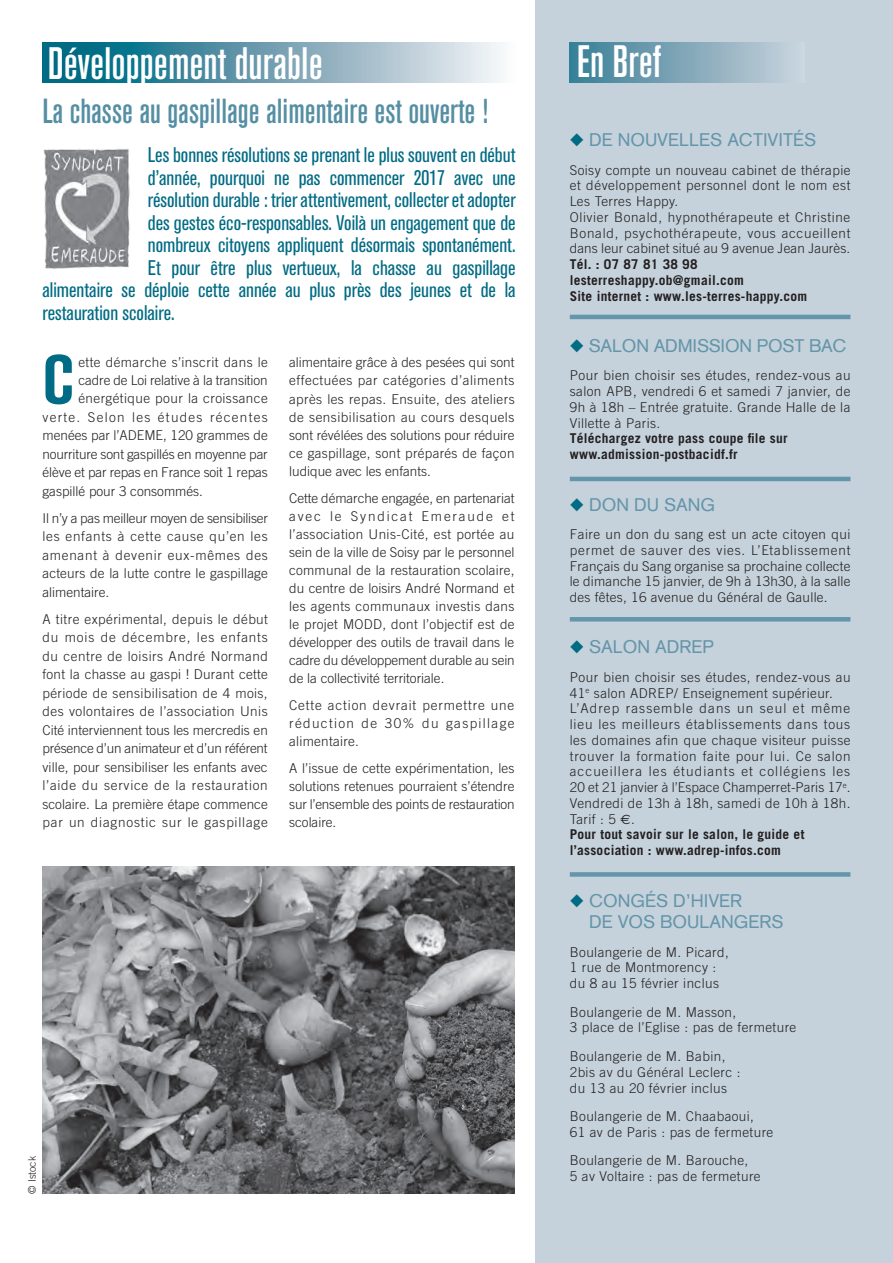
<style>
.page{position:relative;width:893px;height:1263px;background:#fff}
.page>*{position:absolute;margin:0;border:0;box-sizing:border-box;transform-origin:0 0}
.t1{font:700 condensed 68.1px "Akzidenz Grotesk BQ";color:#006b84}
.t2{font:500 condensed 45px "Akzidenz Grotesk BQ";color:#fff}
.t3{font:500 condensed 34.5px "Akzidenz Grotesk BQ";color:#558fa4}
.t4{font:condensed 21px "Akzidenz Grotesk BQ";color:#006b84}
.t5{font:18px/21.6px "Akzidenz Grotesk";color:#6495aa}
.t6{font:300 13.5px/15.8px "Trade Gothic";letter-spacing:.03em;color:#231f20;text-align:justify}
.t7{font:700 13.5px/15.8px "Trade Gothic";letter-spacing:.02em;color:#231f20}
.t8{font:300 13.5px "Trade Gothic";letter-spacing:-.005em;color:#231f20}
.t9{font:300 13.5px "Trade Gothic";color:#231f20}
.t10{font:300 13.5px "Trade Gothic";letter-spacing:-.01em;color:#231f20}
.t11{font:300 13.5px "Trade Gothic";letter-spacing:.095em;color:#231f20}
.t12{font:300 10.5px "Trade Gothic";color:#231f20}
.s1{color:#006b84}
.s2{font-family:"Euro Sans";font-weight:400}
.s3{font-weight:700}
</style>
<div class="page">
<div style="left:536px;top:0;width:357px;height:1263px;background:#c5d2db"></div>
<hr style="left:570px;top:477px;width:280px;height:4px;background:#6495aa">
<hr style="left:570px;top:617px;width:280px;height:4px;background:#6495aa">
<div style="left:570px;top:872px;width:280px;height:5px;background:#6495aa"></div>
<hr style="left:570px;top:315px;width:280px;height:4px;background:#6495aa">
<div style="left:570px;top:43px;width:235px;height:40px;background:linear-gradient(to right,#397e96,#ccd4dd)"></div>
<svg style="left:43px;top:43px;width:459px;height:40px;background:#6ea3b4"></svg>
<img style="left:43px;top:149px;width:78px;height:2px">
<img style="left:43px;top:866px;width:471px;height:328px">
<h2 class="t2" style="left:48px;top:38px;width:276px">Développement durable</h2>
<h3 class="t3" style="left:43px;top:91px;width:447px">La chasse au gaspillage alimentaire est ouverte !</h3>
<h3 class="t4" style="left:148px;top:143px;width:369px">Les bonnes résolutions se prenant le plus souvent en début</h3>
<h3 class="t4" style="left:148px;top:166px;width:369px">d’année, pourquoi ne pas commencer 2017 avec une</h3>
<h3 class="t4" style="left:148px;top:188px;width:369px">résolution durable : trier attentivement, collecter et adopter</h3>
<h3 class="t4" style="left:148px;top:211px;width:369px">des gestes éco-responsables. Voilà un engagement que de</h3>
<h3 class="t4" style="left:148px;top:233px;width:369px">nombreux citoyens appliquent désormais spontanément.</h3>
<h3 class="t4" style="left:148px;top:256px;width:369px">Et pour être plus vertueux, la chasse au gaspillage</h3>
<h3 class="t4" style="left:43px;top:278px;width:475px">alimentaire se déploie cette année au plus près des jeunes et de la</h3>
<h3 class="t4" style="left:43px;top:301px;width:134px">restauration scolaire.</h3>
<h1 class="t1" style="left:43px;top:341px;width:33px">C</h1>
<p class="t6" style="left:78px;top:355px;width:191px">ette démarche s’inscrit dans le</p>
<p class="t6" style="left:289px;top:353px;width:227px;line-height:18.1px">alimentaire grâce à des pesées qui sont effectuées par catégories d’aliments après les repas. Ensuite, des ateliers de sensibilisation au cours desquels sont révélées des solutions pour réduire ce gaspillage, sont préparés de façon ludique avec les enfants.</p>
<p class="t6" style="left:289px;top:488px;width:227px;line-height:18.1px">Cette démarche engagée, en partenariat avec le Syndicat Emeraude et l’association Unis-Cité, est portée au sein de la ville de Soisy par le personnel communal de la restauration scolaire, du centre de loisirs André Normand et les agents communaux investis dans le projet MODD, dont l’objectif est de développer des outils de travail dans le cadre du développement durable au sein de la collectivité territoriale.</p>
<p class="t6" style="left:289px;top:696px;width:227px;line-height:18.1px">Cette action devrait permettre une réduction de 30% du gaspillage alimentaire.</p>
<p class="t6" style="left:289px;top:759px;width:227px;line-height:18.1px">A l’issue de cette expérimentation, les solutions retenues pourraient s’étendre sur l’ensemble des points de restauration scolaire.</p>
<p class="t8" style="left:78px;top:373px;width:191px">cadre de Loi relative à la transition</p>
<p class="t6" style="left:78px;top:391px;width:191px">énergétique pour la croissance</p>
<p class="t11" style="left:43px;top:409px;width:227px">verte. Selon les études récentes</p>
<p class="t9" style="left:43px;top:428px;width:227px">menées par l’ADEME, 120 grammes de</p>
<p class="t10" style="left:43px;top:446px;width:227px">nourriture sont gaspillés en moyenne par</p>
<p class="t8" style="left:43px;top:464px;width:227px">élève et par repas en France soit 1 repas</p>
<p class="t9" style="left:43px;top:483px;width:162px">gaspillé pour 3 consommés.</p>
<p class="t6" style="left:43px;top:509px;width:227px;line-height:18.5px">Il n’y a pas meilleur moyen de sensibiliser les enfants à cette cause qu’en les amenant à devenir eux-mêmes des acteurs de la lutte contre le gaspillage alimentaire.</p>
<p class="t6" style="left:43px;top:609px;width:227px;line-height:18.5px">A titre expérimental, depuis le début du mois de décembre, les enfants du centre de loisirs André Normand font la chasse au gaspi ! Durant cette période de sensibilisation de 4 mois, des volontaires de l’association Unis Cité interviennent tous les mercredis en présence d’un animateur et d’un référent ville, pour sensibiliser les enfants avec l’aide du service de la restauration scolaire. La première étape commence par un diagnostic sur le gaspillage</p>
<p class="t12" style="left:26px;top:1194px;width:39px;rotate:-90deg">© Istock</p>
<h2 class="t2" style="left:577px;top:36px;width:86px">En Bref</h2>
<h3 class="t5" style="left:570px;top:129px;width:248px"><span class="s1">◆</span> DE NOUVELLES ACTIVITÉS</h3>
<p class="t6" style="left:570px;top:162px;width:282px;text-align:left">Soisy compte un nouveau cabinet de thérapie et développement personnel dont le nom est Les Terres Happy.<br>Olivier Bonald, hypnothérapeute et Christine Bonald, psychothérapeute, vous accueillent dans leur cabinet situé au 9 avenue Jean Jaurès.</p>
<p class="t7" style="left:570px;top:256px;width:239px">Tél. : 07 87 81 38 98 lesterreshappy.ob@gmail.com<br>Site internet : www.les-terres-happy.com</p>
<h3 class="t5" style="left:570px;top:335px;width:278px"><span class="s1">◆</span> SALON ADMISSION POST BAC</h3>
<p class="t6" style="left:570px;top:368px;width:282px">Pour bien choisir ses études, rendez-vous au salon APB, vendredi 6 et samedi 7 janvier, de 9h à 18h – Entrée gratuite. Grande Halle de la Villette à Paris.</p>
<p class="t7" style="left:570px;top:430px;width:219px">Téléchargez votre pass coupe file sur www.admission-postbacidf.fr</p>
<h3 class="t5" style="left:570px;top:493px;width:147px"><span class="s1">◆</span> DON DU SANG</h3>
<p class="t6" style="left:570px;top:526px;width:282px">Faire un don du sang est un acte citoyen qui permet de sauver des vies. L’Etablissement Français du Sang organise sa prochaine collecte le dimanche 15 janvier, de 9h à 13h30, à la salle des fêtes, 16 avenue du Général de Gaulle.</p>
<h3 class="t5" style="left:570px;top:636px;width:145px"><span class="s1">◆</span> SALON ADREP</h3>
<p class="t6" style="left:570px;top:669px;width:282px;text-align:left">Pour bien choisir ses études, rendez-vous au 41<sup>e</sup> salon ADREP/ Enseignement supérieur.<br>L’Adrep rassemble dans un seul et même lieu les meilleurs établissements dans tous les domaines afin que chaque visiteur puisse trouver la formation faite pour lui. Ce salon accueillera les étudiants et collégiens les 20 et 21 janvier à l’Espace Champerret-Paris 17<sup>e</sup>.<br>Vendredi de 13h à 18h, samedi de 10h à 18h.<br>Tarif : 5 <span class="s2">E</span>.<br><span class="s3">Pour tout savoir sur le salon, le guide et l’association : www.adrep-infos.com</span></p>
<h3 class="t5" style="left:589px;top:889px;width:196px;text-indent:-19px"><span class="s1">◆</span> CONGÉS D’HIVER<br>DE VOS BOULANGERS</h3>
<p class="t6" style="left:570px;top:944px;width:160px;text-align:left">Boulangerie de M. Picard,<br>1 rue de Montmorency : du 8 au 15 février inclus</p>
<p class="t6" style="left:570px;top:1004px;width:228px">Boulangerie de M. Masson,<br>3 place de l’Eglise : pas de fermeture</p>
<p class="t6" style="left:570px;top:1048px;width:172px;text-align:left">Boulangerie de M. Babin,<br>2bis av du Général Leclerc : du 13 au 20 février inclus</p>
<p class="t6" style="left:570px;top:1108px;width:205px">Boulangerie de M. Chaabaoui,<br>61 av de Paris : pas de fermeture</p>
<p class="t6" style="left:570px;top:1152px;width:192px">Boulangerie de M. Barouche,<br>5 av Voltaire : pas de fermeture</p>
</div>
